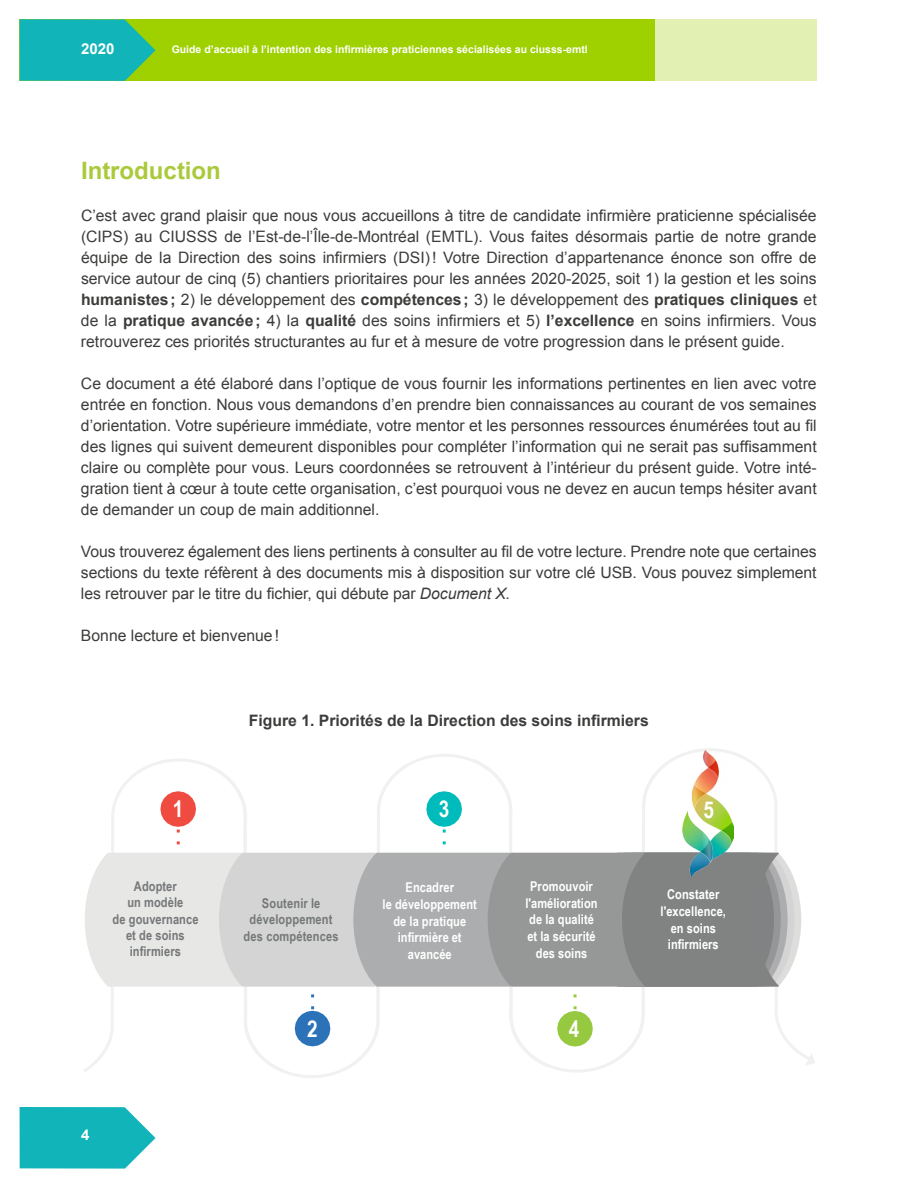
<style>
.page{position:relative;width:918px;height:1188px;background:#fff}
.page>*{position:absolute;margin:0;border:0;box-sizing:border-box;transform-origin:0 0}
.t1{font:700 24px "Arial";color:#abca3b}
.t2{font:700 23.25px "Arial Narrow";color:#fff}
.t3{font:15.75px/21px "Arial";color:#3c3c3b;text-align:justify}
.t4{font:700 15.75px "Arial";color:#3c3c3b}
.t5{font:700 15px "Arial";color:#fff}
.t6{font:700 13.5px/16.6px "Arial Narrow";letter-spacing:.005em;color:#fff;text-align:center}
.t7{font:700 13.5px/16.2px "Arial Narrow";letter-spacing:.01em;color:#757879;text-align:center}
.t8{font:700 10.5px "Arial";color:#fff}
.s1{font-weight:700}
.s2{font-style:italic}
</style>
<div class="page">
<div style="left:655px;top:19px;width:162px;height:62px;background:#e2f1b3"></div>
<div style="left:20px;top:19px;width:635px;height:62px;background:#9fd100"></div>
<svg style="left:20px;top:19px;width:136px;height:62px;background:#22b7a2"></svg>
<svg style="left:20px;top:1107px;width:136px;height:62px;background:#2dbdc1"></svg>
<svg style="left:287px;top:762px;width:124px;height:316px"></svg>
<svg style="left:84px;top:759px;width:203px;height:315px"></svg>
<svg style="left:676px;top:748px;width:129px;height:310px"></svg>
<svg style="left:469px;top:756px;width:207px;height:316px"></svg>
<svg style="left:85px;top:853px;width:716px;height:134px;background:#b4b5b5"></svg>
<svg style="left:805px;top:1054px;width:10px;height:11px"></svg>
<svg style="left:160px;top:791px;width:36px;height:55px"></svg>
<svg style="left:295px;top:994px;width:35px;height:52px"></svg>
<svg style="left:426px;top:791px;width:36px;height:54px"></svg>
<svg style="left:557px;top:994px;width:36px;height:53px"></svg>
<img style="left:683px;top:750px;width:50px;height:126px">
<p class="t5" style="left:81px;top:38px;width:35px">2020</p>
<p class="t8" style="left:172px;top:42px;width:418px">Guide d’accueil à l’intention des infirmières praticiennes sécialisées au ciusss-emtl</p>
<h1 class="t1" style="left:81px;top:155px;width:141px">Introduction</h1>
<p class="t3" style="left:81px;top:205px;width:737px">C’est avec grand plaisir que nous vous accueillons à titre de candidate infirmière praticienne spécialisée (CIPS) au CIUSSS de l’Est-de-l’Île-de-Montréal (EMTL). Vous faites désormais partie de notre grande équipe de la Direction des soins infirmiers (DSI)! Votre Direction d’appartenance énonce son offre de service autour de cinq (5) chantiers prioritaires pour les années 2020-2025, soit 1) la gestion et les soins <span class="s1">humanistes;</span> 2) le développement des <span class="s1">compétences;</span> 3) le développement des <span class="s1">pratiques cliniques</span> et de la <span class="s1">pratique avancée;</span> 4) la <span class="s1">qualité</span> des soins infirmiers et 5) <span class="s1">l’excellence</span> en soins infirmiers. Vous retrouverez ces priorités structurantes au fur et à mesure de votre progression dans le présent guide.</p>
<p class="t3" style="left:81px;top:373px;width:737px">Ce document a été élaboré dans l’optique de vous fournir les informations pertinentes en lien avec votre entrée en fonction. Nous vous demandons d’en prendre bien connaissances au courant de vos semaines d’orientation. Votre supérieure immédiate, votre mentor et les personnes ressources énumérées tout au fil des lignes qui suivent demeurent disponibles pour compléter l’information qui ne serait pas suffisamment claire ou complète pour vous. Leurs coordonnées se retrouvent à l’intérieur du présent guide. Votre inté&shy;gration tient à cœur à toute cette organisation, c’est pourquoi vous ne devez en aucun temps hésiter avant de demander un coup de main additionnel.</p>
<p class="t3" style="left:81px;top:541px;width:737px">Vous trouverez également des liens pertinents à consulter au fil de votre lecture. Prendre note que certaines sections du texte réfèrent à des documents mis à disposition sur votre clé USB. Vous pouvez simplement les retrouver par le titre du fichier, qui débute par <span class="s2">Document X.</span></p>
<p class="t3" style="left:81px;top:625px;width:200px">Bonne lecture et bienvenue!</p>
<p class="t4" style="left:249px;top:710px;width:402px">Figure 1. Priorités de la Direction des soins infirmiers</p>
<h2 class="t2" style="left:173px;top:791px;width:12px">1</h2>
<h2 class="t2" style="left:439px;top:791px;width:12px">3</h2>
<p class="t7" style="left:113px;top:878px;width:87px">Adopter<br>un modèle<br>de gouvernance et de soins infirmiers</p>
<p class="t7" style="left:244px;top:894px;width:96px;line-height:16.6px">Soutenir le développement des compétences</p>
<p class="t6" style="left:383px;top:879px;width:96px">Encadrer<br>le développement de la pratique infirmière et avancée</p>
<p class="t6" style="left:525px;top:877px;width:74px">Promouvoir l'amélioration de la qualité et la sécurité des soins</p>
<h2 class="t2" style="left:307px;top:1011px;width:12px">2</h2>
<h2 class="t2" style="left:569px;top:1011px;width:12px">4</h2>
<h2 class="t2" style="left:704px;top:792px;width:12px">5</h2>
<p class="t6" style="left:661px;top:885px;width:67px">Constater l'excellence, en soins infirmiers</p>
<p class="t5" style="left:81px;top:1125px;width:10px">4</p>
</div>
